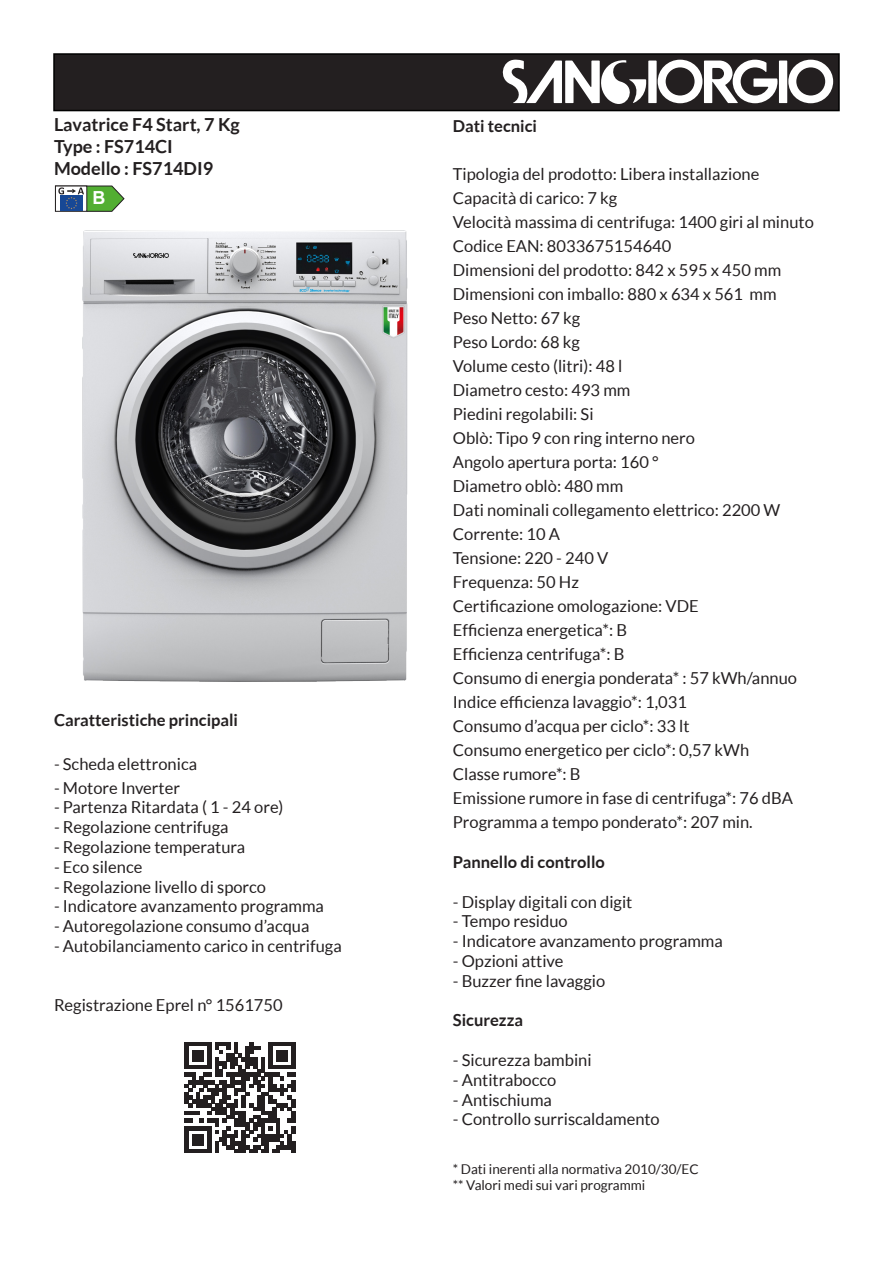
<style>
.page{position:relative;width:893px;height:1263px;background:#fff}
.page>*{position:absolute;margin:0;border:0;box-sizing:border-box;transform-origin:0 0}
.t1{font:700 18px "Lato";color:#231f20}
.t2{font:700 18px "Arial";color:#fff}
.t3{font:16.5px "Lato";color:#231f20}
.t4{font:700 16.5px "Lato";color:#231f20}
.t5{font:13.5px "Lato";color:#231f20}
</style>
<div class="page">
<div style="left:54px;top:54px;width:785px;height:57px;background:#231f20"></div>
<div style="left:53px;top:53px;width:787px;height:58px;border:2px solid #000"></div>
<svg style="left:502px;top:59px;width:331px;height:45px"></svg>
<img style="left:82px;top:230px;width:326px;height:452px">
<svg style="left:55px;top:185px;width:69px;height:27px"></svg>
<img style="left:61px;top:195px;width:22px;height:15px">
<svg style="left:185px;top:1042px;width:110px;height:111px"></svg>
<p class="t1" style="left:54px;top:115px;width:187px">Lavatrice F4 Start, 7 Kg</p>
<p class="t1" style="left:54px;top:136px;width:120px">Type : FS714CI</p>
<p class="t1" style="left:54px;top:158px;width:161px">Modello : FS714DI9</p>
<p class="t2" style="left:92px;top:186px;width:14px">B</p>
<p class="t4" style="left:54px;top:710px;width:186px">Caratteristiche principali</p>
<p class="t3" style="left:54px;top:754px;width:145px">- Scheda elettronica</p>
<p class="t3" style="left:54px;top:778px;width:128px">- Motore Inverter</p>
<p class="t3" style="left:54px;top:798px;width:231px">- Partenza Ritardata ( 1 - 24 ore)</p>
<p class="t3" style="left:54px;top:818px;width:176px">- Regolazione centrifuga</p>
<p class="t3" style="left:54px;top:838px;width:193px">- Regolazione temperatura</p>
<p class="t3" style="left:54px;top:858px;width:90px">- Eco silence</p>
<p class="t3" style="left:54px;top:877px;width:214px">- Regolazione livello di sporco</p>
<p class="t3" style="left:54px;top:897px;width:271px">- Indicatore avanzamento programma</p>
<p class="t3" style="left:54px;top:917px;width:257px">- Autoregolazione consumo d’acqua</p>
<p class="t3" style="left:54px;top:937px;width:289px">- Autobilanciamento carico in centrifuga</p>
<p class="t3" style="left:54px;top:996px;width:230px">Registrazione Eprel n° 1561750</p>
<p class="t4" style="left:453px;top:117px;width:86px">Dati tecnici</p>
<p class="t3" style="left:453px;top:165px;width:308px">Tipologia del prodotto: Libera installazione</p>
<p class="t3" style="left:453px;top:189px;width:166px">Capacità di carico: 7 kg</p>
<p class="t3" style="left:453px;top:213px;width:362px">Velocità massima di centrifuga: 1400 giri al minuto</p>
<p class="t3" style="left:453px;top:237px;width:220px">Codice EAN: 8033675154640</p>
<p class="t3" style="left:453px;top:261px;width:330px">Dimensioni del prodotto: 842 x 595 x 450 mm</p>
<p class="t3" style="left:453px;top:285px;width:325px">Dimensioni con imballo: 880 x 634 x 561 mm</p>
<p class="t3" style="left:453px;top:309px;width:129px">Peso Netto: 67 kg</p>
<p class="t3" style="left:453px;top:333px;width:129px">Peso Lordo: 68 kg</p>
<p class="t3" style="left:453px;top:357px;width:171px">Volume cesto (litri): 48 l</p>
<p class="t3" style="left:453px;top:381px;width:179px">Diametro cesto: 493 mm</p>
<p class="t3" style="left:453px;top:405px;width:142px">Piedini regolabili: Si</p>
<p class="t3" style="left:453px;top:429px;width:244px">Oblò: Tipo 9 con ring interno nero</p>
<p class="t3" style="left:453px;top:453px;width:207px">Angolo apertura porta: 160 °</p>
<p class="t3" style="left:453px;top:477px;width:172px">Diametro oblò: 480 mm</p>
<p class="t3" style="left:453px;top:501px;width:329px">Dati nominali collegamento elettrico: 2200 W</p>
<p class="t3" style="left:453px;top:525px;width:109px">Corrente: 10 A</p>
<p class="t3" style="left:453px;top:549px;width:157px">Tensione: 220 - 240 V</p>
<p class="t3" style="left:453px;top:573px;width:128px">Frequenza: 50 Hz</p>
<p class="t3" style="left:453px;top:597px;width:247px">Certificazione omologazione: VDE</p>
<p class="t3" style="left:453px;top:621px;width:176px">Efficienza energetica*: B</p>
<p class="t3" style="left:453px;top:645px;width:173px">Efficienza centrifuga*: B</p>
<p class="t3" style="left:453px;top:669px;width:346px">Consumo di energia ponderata* : 57 kWh/annuo</p>
<p class="t3" style="left:453px;top:693px;width:236px">Indice efficienza lavaggio*: 1,031</p>
<p class="t3" style="left:453px;top:717px;width:238px">Consumo d’acqua per ciclo*: 33 lt</p>
<p class="t3" style="left:453px;top:741px;width:298px">Consumo energetico per ciclo*: 0,57 kWh</p>
<p class="t3" style="left:453px;top:765px;width:129px">Classe rumore*: B</p>
<p class="t3" style="left:453px;top:789px;width:342px">Emissione rumore in fase di centrifuga*: 76 dBA</p>
<p class="t3" style="left:453px;top:813px;width:301px">Programma a tempo ponderato*: 207 min.</p>
<p class="t4" style="left:453px;top:852px;width:154px">Pannello di controllo</p>
<p class="t3" style="left:453px;top:892px;width:181px">- Display digitali con digit</p>
<p class="t3" style="left:453px;top:912px;width:116px">- Tempo residuo</p>
<p class="t3" style="left:453px;top:932px;width:271px">- Indicatore avanzamento programma</p>
<p class="t3" style="left:453px;top:952px;width:112px">- Opzioni attive</p>
<p class="t3" style="left:453px;top:972px;width:154px">- Buzzer fine lavaggio</p>
<p class="t4" style="left:453px;top:1011px;width:72px">Sicurezza</p>
<p class="t3" style="left:453px;top:1051px;width:140px">- Sicurezza bambini</p>
<p class="t3" style="left:453px;top:1071px;width:105px">- Antitrabocco</p>
<p class="t3" style="left:453px;top:1090px;width:101px">- Antischiuma</p>
<p class="t3" style="left:453px;top:1110px;width:208px">- Controllo surriscaldamento</p>
<p class="t5" style="left:453px;top:1162px;width:247px">* Dati inerenti alla normativa 2010/30/EC</p>
<p class="t5" style="left:453px;top:1178px;width:194px">** Valori medi sui vari programmi</p>
</div>
